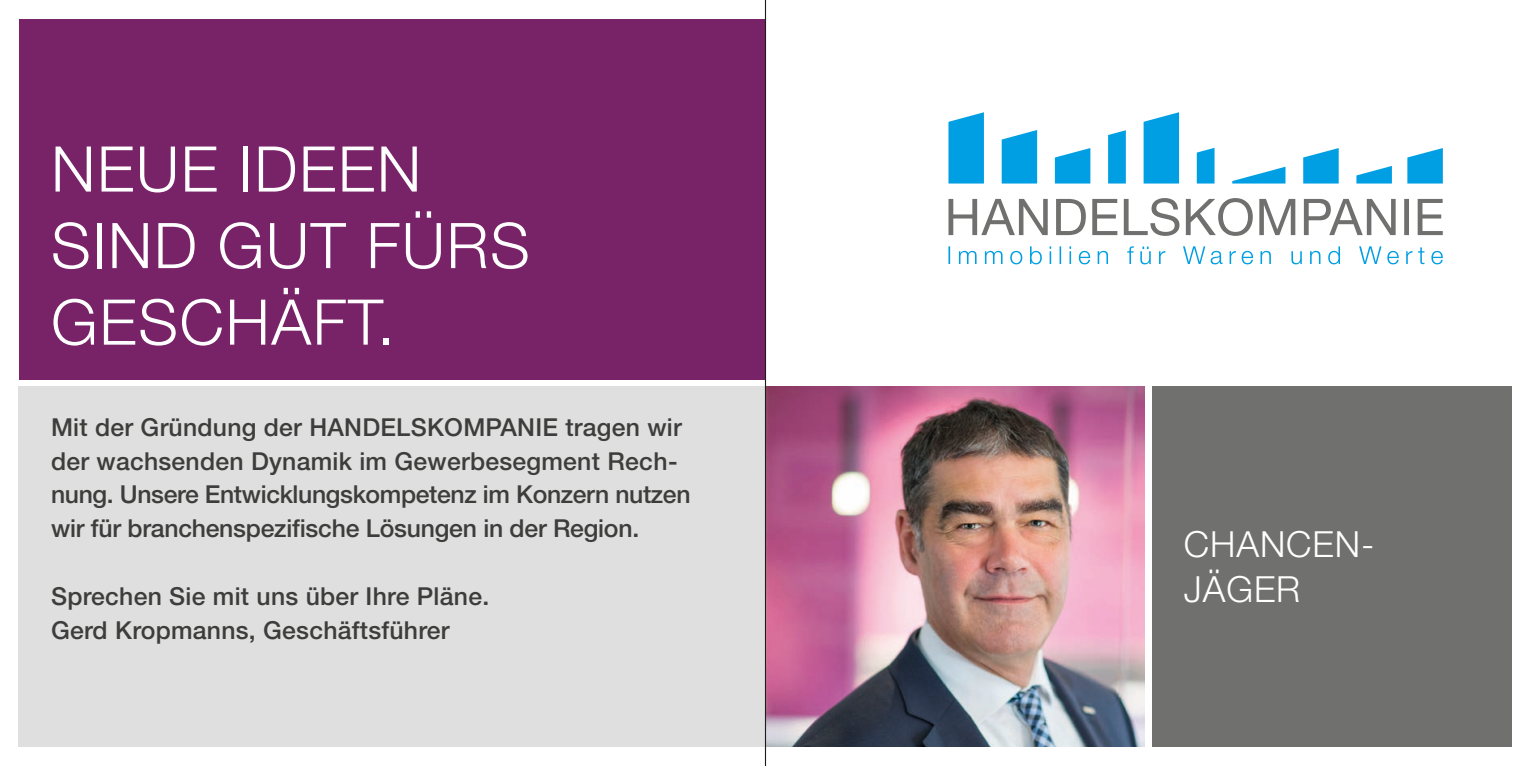
<style>
.page{position:relative;width:1531px;height:766px;background:#fff}
.page>*{position:absolute;margin:0;border:0;box-sizing:border-box;transform-origin:0 0}
.t1{font:300 63px/76.5px "Helvetica Neue LT Pro";letter-spacing:.025em;color:#fff}
.t2{font:300 36px/45px "Helvetica Neue LT Pro";letter-spacing:.025em;color:#fff}
.t3{font:500 24.75px/33.8px "Helvetica Neue LT Pro";letter-spacing:-.01em;color:#3d3d3c}
.t4{font:500 24.75px/33.8px "Helvetica Neue LT Pro";letter-spacing:.01em;color:#3d3d3c}
</style>
<div class="page">
<div style="left:19px;top:387px;width:746px;height:359px;background:#dfdfdf"></div>
<div style="left:19px;top:19px;width:746px;height:360px;background:#782268"></div>
<div style="left:1152px;top:387px;width:360px;height:359px;background:#70706f"></div>
<svg style="left:948px;top:112px;width:36px;height:71px;background:#15a7e5"></svg>
<svg style="left:1001px;top:130px;width:36px;height:53px;background:#1ba9e5"></svg>
<svg style="left:1055px;top:148px;width:35px;height:35px"></svg>
<svg style="left:1108px;top:130px;width:18px;height:53px"></svg>
<svg style="left:1143px;top:112px;width:36px;height:71px;background:#15a7e5"></svg>
<svg style="left:1197px;top:148px;width:17px;height:35px"></svg>
<svg style="left:1303px;top:148px;width:35px;height:35px"></svg>
<svg style="left:1356px;top:166px;width:36px;height:17px"></svg>
<svg style="left:1407px;top:148px;width:36px;height:35px"></svg>
<svg style="left:1232px;top:167px;width:53px;height:16px"></svg>
<svg style="left:948px;top:198px;width:495px;height:38px"></svg>
<svg style="left:948px;top:246px;width:495px;height:18px"></svg>
<img style="left:766px;top:387px;width:378px;height:359px">
<hr style="left:765px;top:0;width:1px;height:765px;background:#1d1d1b">
<h1 class="t1" style="left:51px;top:129px;width:480px">NEUE IDEEN<br>SIND GUT FÜRS<br>GESCHÄFT.</h1>
<p class="t3" style="left:51px;top:409px;width:641px">Mit der Gründung der HANDELSKOMPANIE tragen wir der wachsenden Dynamik im Gewerbesegment Rech&shy;nung. Unsere Entwicklungskompetenz im Konzern nutzen wir für branchenspezifische Lösungen in der Region.</p>
<p class="t4" style="left:51px;top:578px;width:440px">Sprechen Sie mit uns über Ihre Pläne.<br>Gerd Kropmanns, Geschäftsführer</p>
<h2 class="t2" style="left:1184px;top:521px;width:192px">CHANCEN-<br>JÄGER</h2>
</div>
